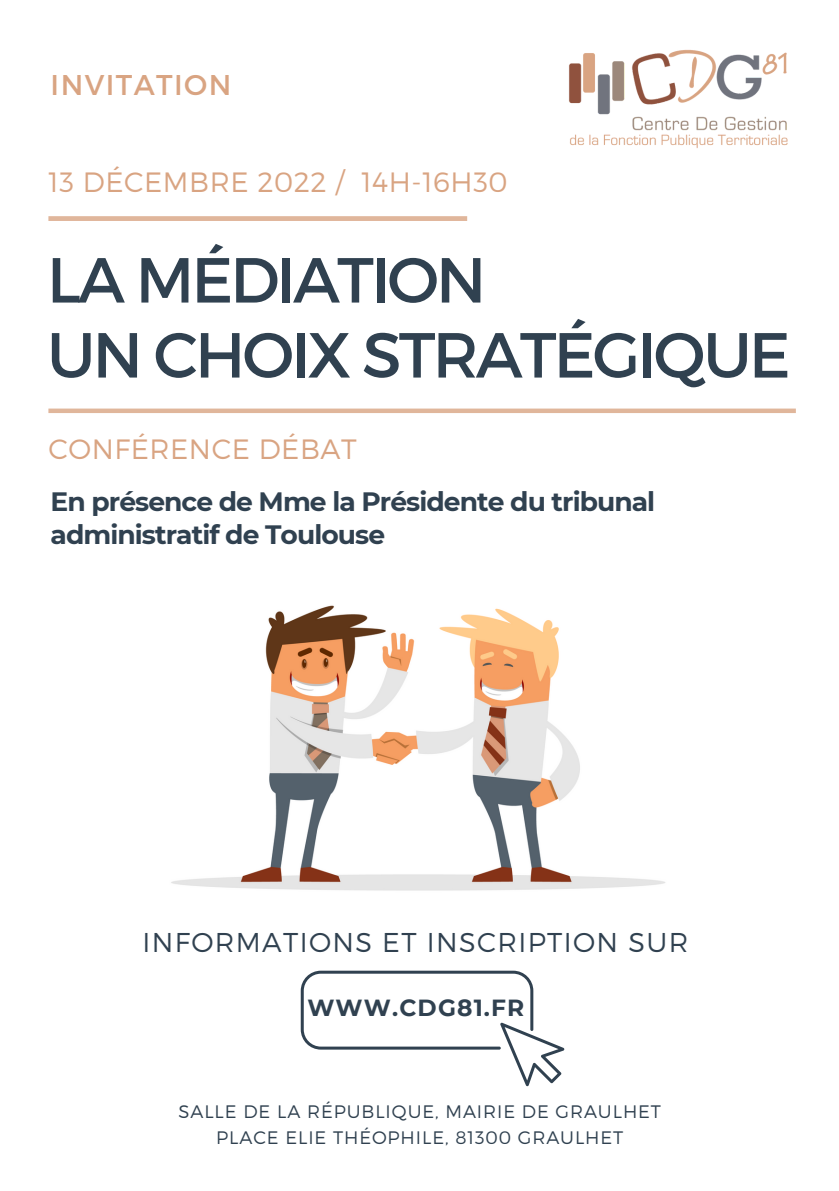
<style>
.page{position:relative;width:839px;height:1191px;background:#fff}
.page>*{position:absolute;margin:0;border:0;box-sizing:border-box;transform-origin:0 0}
.t1{font:63.6px/75px "Montserrat";letter-spacing:-.045em;color:#304150}
.t2{font:28.6px "Montserrat";letter-spacing:.05em;color:#d9a482}
.t3{font:300 28px "Montserrat";letter-spacing:.02em;color:#d9a482}
.t4{font:300 27.2px "Montserrat";letter-spacing:.05em;color:#304150}
.t5{font:700 26.6px/33px "Montserrat";letter-spacing:-.035em;color:#304150}
.t6{font:700 23.2px "Montserrat";letter-spacing:.05em;color:#304150}
.t7{font:300 18px/25.8px "Montserrat";letter-spacing:.05em;color:#304150;text-align:center}
</style>
<div class="page">
<svg style="left:301px;top:971px;width:263px;height:115px"></svg>
<img style="left:569px;top:49px;width:219px;height:99px">
<hr style="left:48px;top:409px;width:747px;height:4px;background:#e0b69b">
<div style="left:48px;top:216px;width:419px;height:5px;background:#e0b69b"></div>
<img style="left:171px;top:605px;width:494px;height:286px">
<h2 class="t2" style="left:51px;top:66px;width:182px">INVITATION</h2>
<h3 class="t3" style="left:48px;top:163px;width:461px">13 DÉCEMBRE 2022 / 14H-16H30</h3>
<h1 class="t1" style="left:47px;top:239px;width:745px">LA MÉDIATION<br>UN CHOIX STRATÉGIQUE</h1>
<h3 class="t3" style="left:48px;top:431px;width:310px">CONFÉRENCE DÉBAT</h3>
<h3 class="t5" style="left:51px;top:485px;width:606px">En présence de Mme la Présidente du tribunal administratif de Toulouse</h3>
<h3 class="t4" style="left:142px;top:924px;width:547px">INFORMATIONS ET INSCRIPTION SUR</h3>
<p class="t6" style="left:307px;top:993px;width:218px">WWW.CDG81.FR</p>
<p class="t7" style="left:178px;top:1098px;width:484px">SALLE DE LA RÉPUBLIQUE, MAIRIE DE GRAULHET<br>PLACE ELIE THÉOPHILE, 81300 GRAULHET</p>
</div>
